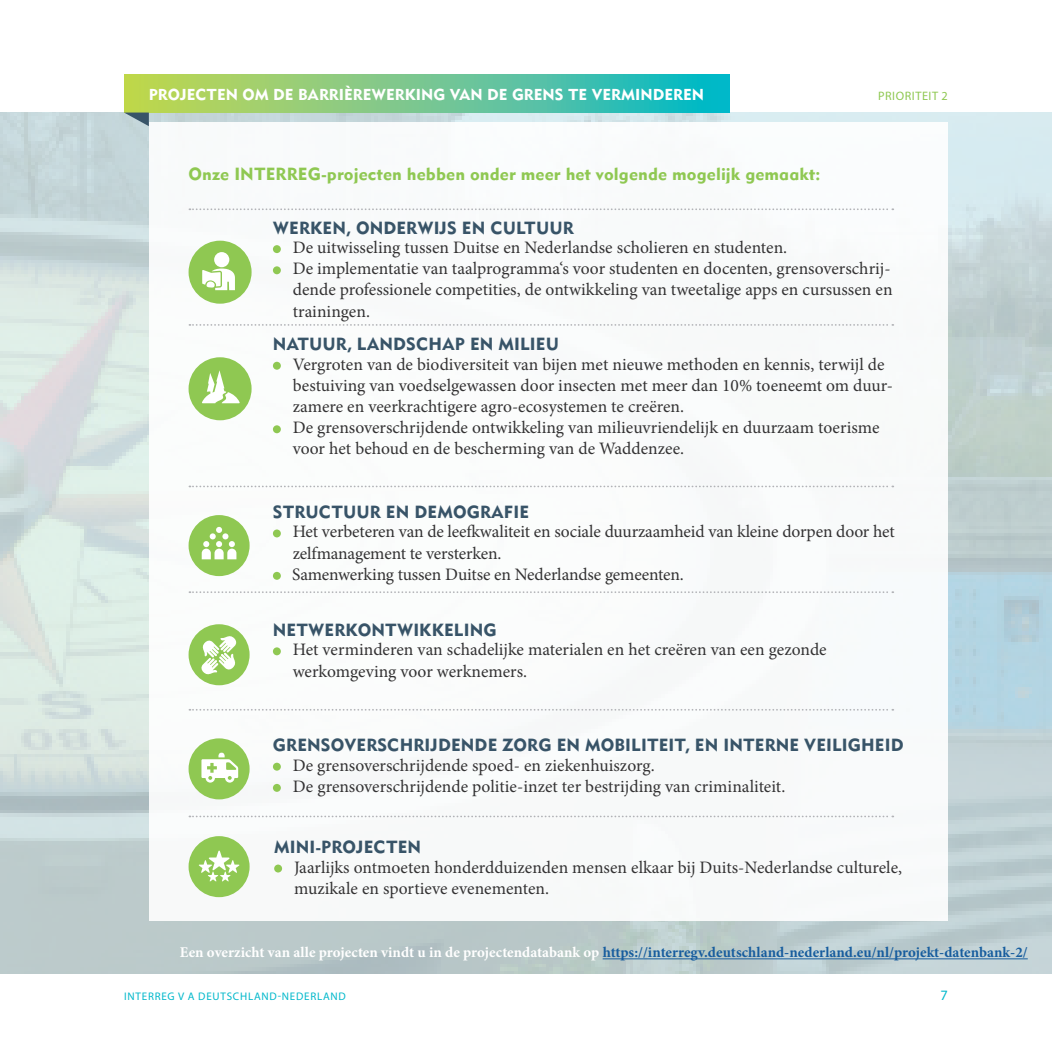
<style>
.page{position:relative;width:1052px;height:1052px;background:#fff}
.page>*{position:absolute;margin:0;border:0;box-sizing:border-box;transform-origin:0 0}
.Platte_tekst{font:17.5px/21.2px "Minion Pro";color:#333233}
.Kop_1{font:17.5px "Metro Black Two";letter-spacing:.005em;color:#385468}
.Kop_1-2{font:17.5px "Metro Black Two";letter-spacing:.005em;color:#8fc852}
.t1{font:15.75px "Metro Black Two";color:#fff}
.Kop_1-3{font:700 14.88px "Minion Pro";color:#175d9e}
.Kop_1-4{font:14.35px "Myriad Pro";color:#00b8cb}
.t2{font:12.25px "Myriad Pro";letter-spacing:.045em;color:#8fc852}
.Kop_1-5{font:11.03px "Myriad Pro";letter-spacing:.07em;color:#00b8cb}
.s1{color:#fff}
</style>
<div class="page">
<svg style="left:124px;top:74px;width:605px;height:39px;background:#6ec78e"></svg>
<svg style="left:124px;top:113px;width:25px;height:13px"></svg>
<div style="left:189px;top:241px;width:63px;height:63px;background:#8fc852;border-radius:50%"></div>
<div style="left:214px;top:252px;width:15px;height:15px;background:#fff;border-radius:50%"></div>
<svg style="left:202px;top:268px;width:33px;height:22px"></svg>
<div style="left:189px;top:357px;width:63px;height:63px;background:#8fc852;border-radius:50%"></div>
<svg style="left:202px;top:370px;width:38px;height:33px"></svg>
<div style="left:189px;top:515px;width:61px;height:61px;background:#8fc852;border-radius:50%"></div>
<svg style="left:202px;top:527px;width:34px;height:32px"></svg>
<div style="left:189px;top:624px;width:61px;height:61px;background:#8fc852;border-radius:50%"></div>
<svg style="left:201px;top:636px;width:35px;height:38px"></svg>
<div style="left:189px;top:738px;width:61px;height:61px;background:#8fc852;border-radius:50%"></div>
<svg style="left:201px;top:752px;width:37px;height:30px"></svg>
<div style="left:189px;top:836px;width:61px;height:61px;background:#8fc852;border-radius:50%"></div>
<svg style="left:199px;top:850px;width:40px;height:31px"></svg>
<div style="left:273px;top:245px;width:8px;height:8px;background:#8fc852;border-radius:50%"></div>
<div style="left:273px;top:266px;width:8px;height:8px;background:#8fc852;border-radius:50%"></div>
<div style="left:273px;top:362px;width:8px;height:8px;background:#8fc852;border-radius:50%"></div>
<div style="left:273px;top:425px;width:8px;height:8px;background:#8fc852;border-radius:50%"></div>
<div style="left:273px;top:529px;width:8px;height:8px;background:#8fc852;border-radius:50%"></div>
<div style="left:273px;top:572px;width:8px;height:8px;background:#8fc852;border-radius:50%"></div>
<div style="left:273px;top:647px;width:8px;height:8px;background:#8fc852;border-radius:50%"></div>
<div style="left:273px;top:762px;width:8px;height:8px;background:#8fc852;border-radius:50%"></div>
<div style="left:273px;top:784px;width:8px;height:8px;background:#8fc852;border-radius:50%"></div>
<div style="left:274px;top:864px;width:8px;height:8px;background:#8fc852;border-radius:50%"></div>
<hr style="left:602px;top:958px;width:425px;height:1px;background:#175d9e">
<svg style="left:189px;top:324px;width:704px;height:2px"></svg>
<svg style="left:189px;top:485px;width:704px;height:2px"></svg>
<svg style="left:189px;top:591px;width:704px;height:2px"></svg>
<svg style="left:189px;top:709px;width:704px;height:1px"></svg>
<svg style="left:189px;top:815px;width:704px;height:2px"></svg>
<svg style="left:189px;top:208px;width:704px;height:2px"></svg>
<p class="t1" style="left:149px;top:84px;width:557px">PROJECTEN OM DE BARRIÈREWERKING VAN DE GRENS TE VERMINDEREN</p>
<p class="Kop_1-2" style="left:189px;top:163px;width:633px">Onze INTERREG-projecten hebben onder meer het volgende mogelijk gemaakt:</p>
<p class="t2" style="left:878px;top:88px;width:71px">PRIORITEIT 2</p>
<p class="Kop_1" style="left:273px;top:216px;width:302px">WERKEN, ONDERWIJS EN CULTUUR</p>
<p class="Platte_tekst" style="left:293px;top:237px;width:496px">De uitwisseling tussen Duitse en Nederlandse scholieren en studenten.</p>
<p class="Platte_tekst" style="left:293px;top:258px;width:601px;text-align:justify">De implementatie van taalprogramma‘s voor studenten en docenten, grensoverschrij&shy;dende professionele competities, de ontwikkeling van tweetalige apps en cursussen en trainingen.</p>
<p class="Kop_1" style="left:273px;top:333px;width:287px">NATUUR, LANDSCHAP EN MILIEU</p>
<p class="Platte_tekst" style="left:293px;top:354px;width:602px">Vergroten van de biodiversiteit van bijen met nieuwe methoden en kennis, terwijl de bestuiving van voedselgewassen door insecten met meer dan 10% toeneemt om duur&shy;zamere en veerkrachtigere agro-ecosystemen te creëren.</p>
<p class="Platte_tekst" style="left:293px;top:417px;width:588px">De grensoverschrijdende ontwikkeling van milieuvriendelijk en duurzaam toerisme voor het behoud en de bescherming van de Waddenzee.</p>
<p class="Kop_1" style="left:273px;top:501px;width:258px">STRUCTUUR EN DEMOGRAFIE</p>
<p class="Platte_tekst" style="left:293px;top:521px;width:603px">Het verbeteren van de leefkwaliteit en sociale duurzaamheid van kleine dorpen door het zelfmanagement te versterken.</p>
<p class="Platte_tekst" style="left:292px;top:564px;width:393px">Samenwerking tussen Duitse en Nederlandse gemeenten.</p>
<p class="Kop_1" style="left:273px;top:619px;width:225px">NETWERKONTWIKKELING</p>
<p class="Platte_tekst" style="left:293px;top:639px;width:535px">Het verminderen van schadelijke materialen en het creëren van een gezonde werkomgeving voor werknemers.</p>
<p class="Kop_1" style="left:273px;top:734px;width:632px">GRENSOVERSCHRIJDENDE ZORG EN MOBILITEIT, EN INTERNE VEILIGHEID</p>
<p class="Platte_tekst" style="left:293px;top:754px;width:363px">De grensoverschrijdende spoed- en ziekenhuiszorg.</p>
<p class="Platte_tekst" style="left:293px;top:775px;width:494px">De grensoverschrijdende politie-inzet ter bestrijding van criminaliteit.</p>
<p class="Kop_1" style="left:274px;top:836px;width:149px">MINI-PROJECTEN</p>
<p class="Platte_tekst" style="left:294px;top:856px;width:609px">Jaarlijks ontmoeten honderdduizenden mensen elkaar bij Duits-Nederlandse culturele, muzikale en sportieve evenementen.</p>
<p class="Kop_1-3" style="left:180px;top:942px;width:849px"><span class="s1">Een overzicht van alle projecten vindt u in de projectendatabank op</span> https://interregv.deutschland-nederland.eu/nl/projekt-datenbank-2/</p>
<p class="Kop_1-5" style="left:124px;top:989px;width:223px">INTERREG V A DEUTSCHLAND-NEDERLAND</p>
<p class="Kop_1-4" style="left:940px;top:986px;width:9px">7</p>
</div>
